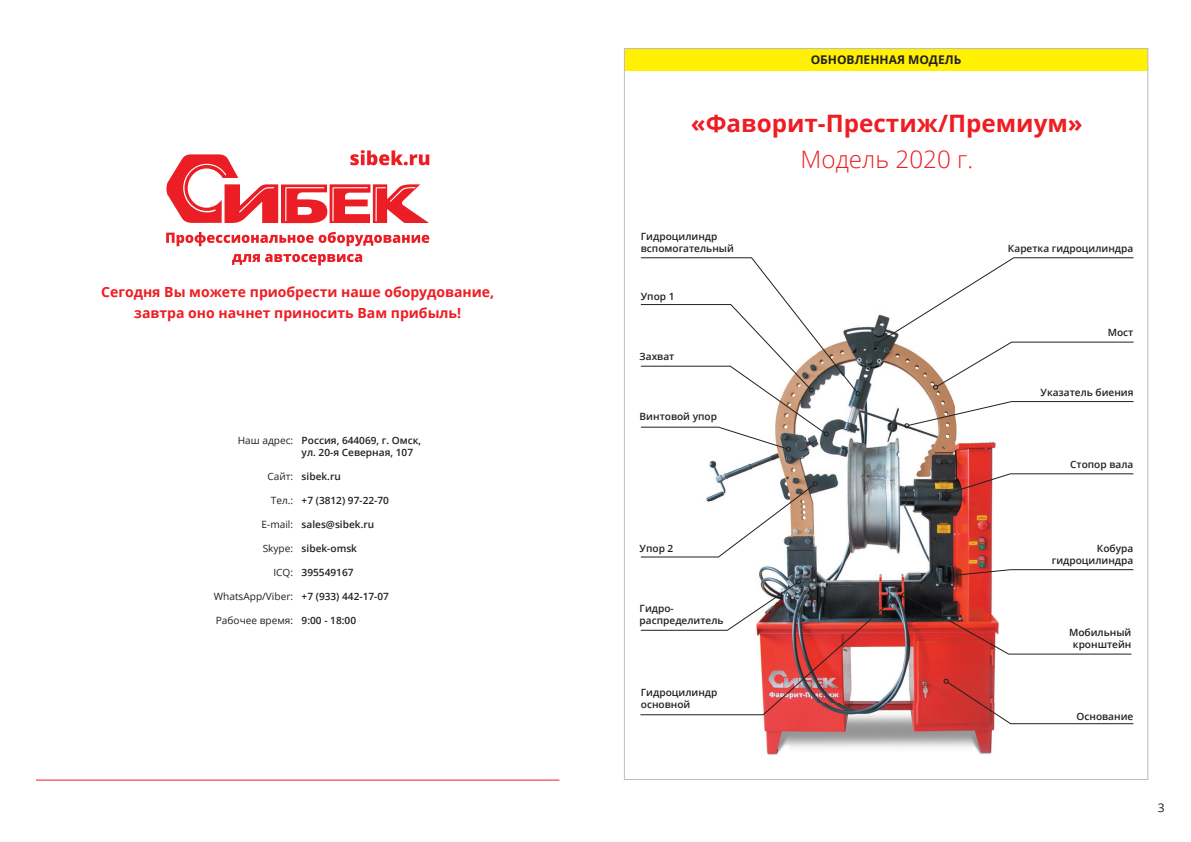
<style>
.page{position:relative;width:1191px;height:842px;background:#fff}
.page>*{position:absolute;margin:0;border:0;box-sizing:border-box;transform-origin:0 0}
.t1{font:700 24px "Open Sans";color:#ee1d23}
.t2{font:300 24px "Open Sans";color:#ee1d23}
.t3{font:700 14px/21px "Open Sans";color:#ee1d23;text-align:center}
.t4{font:700 12px "Open Sans";color:#231f20}
.t5{font:12px "Open Sans";color:#231f20}
.t6{font:600 10px/12px "Open Sans";color:#231f20}
.t7{font:10px "Open Sans";color:#231f20}
</style>
<div class="page">
<svg style="left:166px;top:232px;width:263px;height:33px"></svg>
<svg style="left:166px;top:150px;width:263px;height:73px"></svg>
<hr style="left:36px;top:780px;width:523px;height:1px;background:#ee1d23">
<img style="left:709px;top:326px;width:287px;height:429px">
<svg style="left:640px;top:481px;width:177px;height:77px"></svg>
<svg style="left:640px;top:257px;width:220px;height:195px"></svg>
<svg style="left:874px;top:257px;width:260px;height:133px"></svg>
<svg style="left:904px;top:401px;width:230px;height:27px"></svg>
<svg style="left:942px;top:473px;width:192px;height:24px"></svg>
<svg style="left:952px;top:569px;width:182px;height:9px"></svg>
<img style="left:640px;top:579px;width:254px;height:137px">
<svg style="left:943px;top:679px;width:191px;height:46px"></svg>
<div style="left:624px;top:48px;width:523px;height:23px;background:#fff101"></div>
<svg style="left:901px;top:592px;width:231px;height:63px"></svg>
<h2 class="t3" style="left:101px;top:281px;width:394px">Сегодня Вы можете приобрести наше оборудование, завтра оно начнет приносить Вам прибыль!</h2>
<p class="t7" style="left:238px;top:434px;width:57px">Наш адрес:</p>
<p class="t7" style="left:267px;top:470px;width:27px">Сайт:</p>
<p class="t7" style="left:271px;top:494px;width:24px">Тел.:</p>
<p class="t7" style="left:261px;top:518px;width:33px">E-mail:</p>
<p class="t7" style="left:263px;top:542px;width:32px">Skype:</p>
<p class="t7" style="left:273px;top:566px;width:21px">ICQ:</p>
<p class="t7" style="left:214px;top:590px;width:81px">WhatsApp/Viber:</p>
<p class="t7" style="left:216px;top:614px;width:79px">Рабочее время:</p>
<p class="t6" style="left:302px;top:434px;width:121px">Россия, 644069, г. Омск, ул. 20-я Северная, 107</p>
<p class="t6" style="left:302px;top:470px;width:41px">sibek.ru</p>
<p class="t6" style="left:302px;top:494px;width:89px">+7 (3812) 97-22-70</p>
<p class="t6" style="left:302px;top:518px;width:74px">sales@sibek.ru</p>
<p class="t6" style="left:302px;top:542px;width:57px">sibek-omsk</p>
<p class="t6" style="left:302px;top:566px;width:53px">395549167</p>
<p class="t6" style="left:302px;top:590px;width:89px">+7 (933) 442-17-07</p>
<p class="t6" style="left:302px;top:614px;width:56px">9:00 - 18:00</p>
<p class="t4" style="left:810px;top:51px;width:152px">ОБНОВЛЕННАЯ МОДЕЛЬ</p>
<h1 class="t1" style="left:691px;top:106px;width:393px">«Фаворит-Престиж/Премиум»</h1>
<h1 class="t2" style="left:800px;top:143px;width:174px">Модель 2020 г.</h1>
<p class="t6" style="left:641px;top:230px;width:95px">Гидроцилиндр вспомогательный</p>
<p class="t6" style="left:641px;top:290px;width:35px">Упор 1</p>
<p class="t6" style="left:639px;top:350px;width:36px">Захват</p>
<p class="t6" style="left:639px;top:410px;width:79px">Винтовой упор</p>
<p class="t6" style="left:639px;top:542px;width:35px">Упор 2</p>
<p class="t6" style="left:639px;top:602px;width:85px">Гидро&shy;распределитель</p>
<p class="t6" style="left:641px;top:686px;width:78px">Гидроцилиндр основной</p>
<p class="t6" style="left:1008px;top:242px;width:127px">Каретка гидроцилиндра</p>
<p class="t6" style="left:1107px;top:326px;width:27px">Мост</p>
<p class="t6" style="left:1040px;top:386px;width:94px">Указатель биения</p>
<p class="t6" style="left:1070px;top:458px;width:65px">Стопор вала</p>
<p class="t6" style="left:1051px;top:542px;width:83px;text-align:right">Кобура гидроцилиндра</p>
<p class="t6" style="left:1069px;top:626px;width:64px;text-align:center">Мобильный кронштейн</p>
<p class="t6" style="left:1076px;top:710px;width:58px">Основание</p>
<p class="t5" style="left:1157px;top:800px;width:8px">3</p>
</div>
